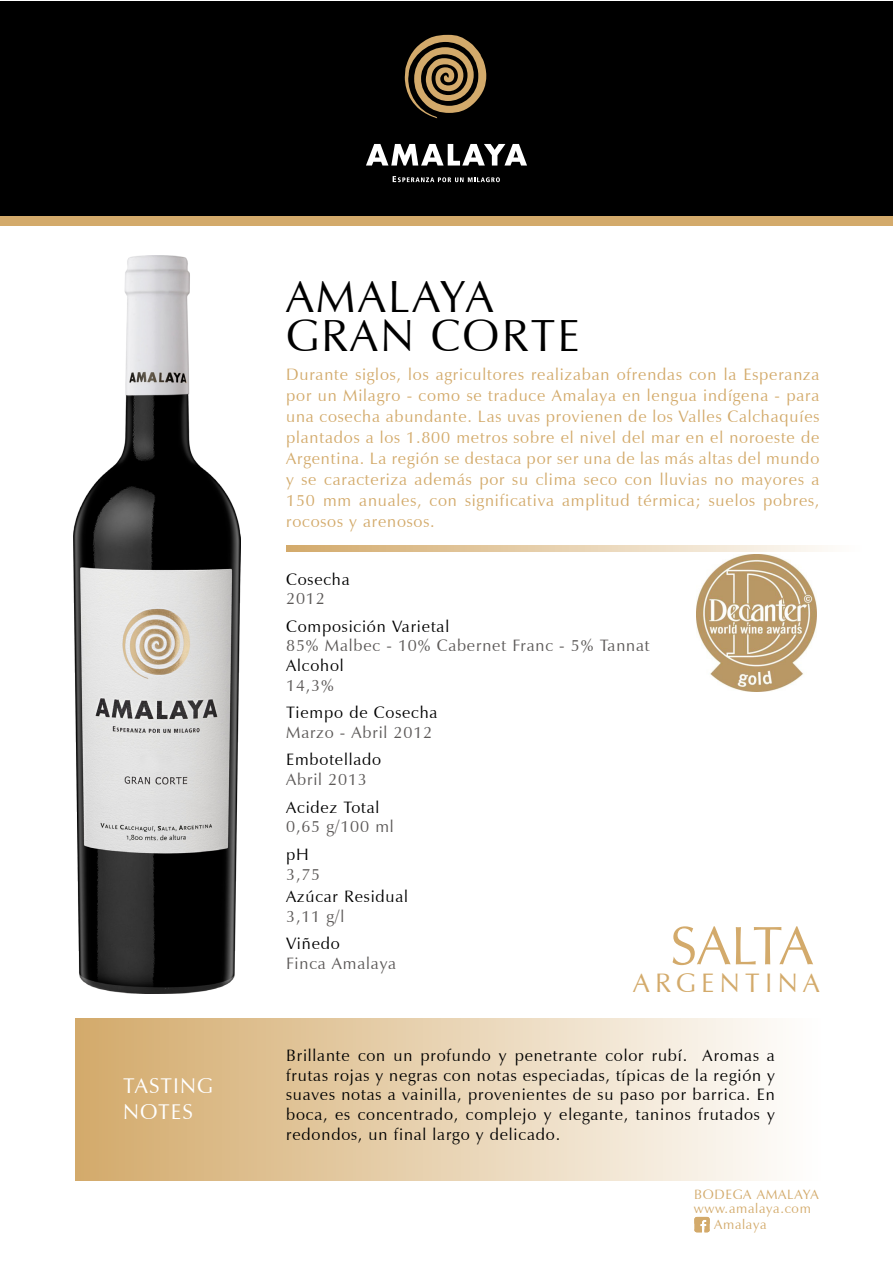
<style>
.page{position:relative;width:893px;height:1263px;background:#fff}
.page>*{position:absolute;margin:0;border:0;box-sizing:border-box;transform-origin:0 0}
.t1{font:54.75px "Zapf Humanist 601 BT";letter-spacing:-.025em;color:#d3aa6b}
.t2{font:45px/39.3px "Zapf Humanist 601 BT";letter-spacing:.05em;color:#000}
.t3{font:26.7px "Zapf Humanist 601 BT";letter-spacing:.2em;color:#d3aa6b}
.t4{font:21.3px/25.5px "Zapf Humanist 601 BT";letter-spacing:.05em;color:#fff}
.t5{font:16.5px/21px "Zapf Humanist 601 BT";letter-spacing:.05em;color:#d3aa6b;text-align:justify}
.t6{font:16.5px/19.8px "Zapf Humanist 601 BT";letter-spacing:.05em;color:#000;text-align:justify}
.t7{font:16.5px "Zapf Humanist 601 BT";letter-spacing:.05em;color:#5c5958}
.t8{font:13.5px "Zapf Humanist 601 BT";letter-spacing:.05em;color:#d3aa6b}
</style>
<div class="page">
<div style="left:75px;top:1018px;width:745px;height:162px;background:linear-gradient(to right,#d3aa6b,#fffefe)"></div>
<svg style="left:694px;top:1217px;width:16px;height:15px"></svg>
<img style="left:74px;top:255px;width:167px;height:738px">
<div style="left:0;top:1px;width:892px;height:218px;background:#000"></div>
<div style="left:0;top:216px;width:892px;height:9px;background:#d3aa6b"></div>
<svg style="left:366px;top:144px;width:161px;height:22px"></svg>
<svg style="left:405px;top:35px;width:81px;height:83px"></svg>
<svg style="left:393px;top:176px;width:107px;height:6px"></svg>
<svg style="left:286px;top:545px;width:538px;height:6px;background:#e7d1af"></svg>
<img style="left:697px;top:554px;width:119px;height:137px">
<p class="t4" style="left:123px;top:1073px;width:91px">TASTING<br>NOTES</p>
<h2 class="t2" style="left:286px;top:276px;width:295px">AMALAYA<br>GRAN CORTE</h2>
<p class="t5" style="left:286px;top:363px;width:535px">Durante siglos, los agricultores realizaban ofrendas con la Esperanza por un Milagro - como se traduce Amalaya en lengua indígena - para una cosecha abundante. Las uvas provienen de los Valles Calchaquíes plantados a los 1.800 metros sobre el nivel del mar en el noroeste de Argentina. La región se destaca por ser una de las más altas del mundo y se caracteriza además por su clima seco con lluvias no mayores a 150 mm anuales, con significativa amplitud térmica; suelos pobres, rocosos y arenosos.</p>
<p class="t6" style="left:286px;top:569px;width:65px">Cosecha</p>
<p class="t7" style="left:286px;top:588px;width:40px">2012</p>
<p class="t6" style="left:286px;top:616px;width:165px">Composición Varietal</p>
<p class="t7" style="left:286px;top:635px;width:365px">85% Malbec - 10% Cabernet Franc - 5% Tannat</p>
<p class="t6" style="left:286px;top:656px;width:59px">Alcohol</p>
<p class="t7" style="left:286px;top:675px;width:49px">14,3%</p>
<p class="t6" style="left:286px;top:703px;width:153px">Tiempo de Cosecha</p>
<p class="t7" style="left:286px;top:722px;width:148px">Marzo - Abril 2012</p>
<p class="t6" style="left:286px;top:750px;width:97px">Embotellado</p>
<p class="t7" style="left:286px;top:769px;width:82px">Abril 2013</p>
<p class="t6" style="left:286px;top:797px;width:95px">Acidez Total</p>
<p class="t7" style="left:286px;top:816px;width:109px">0,65 g/100 ml</p>
<p class="t6" style="left:286px;top:844px;width:24px">pH</p>
<p class="t7" style="left:286px;top:864px;width:36px">3,75</p>
<p class="t6" style="left:286px;top:886px;width:123px">Azúcar Residual</p>
<p class="t7" style="left:286px;top:906px;width:60px">3,11 g/l</p>
<p class="t6" style="left:286px;top:933px;width:55px">Viñedo</p>
<p class="t7" style="left:286px;top:953px;width:111px">Finca Amalaya</p>
<h1 class="t1" style="left:670px;top:912px;width:145px">SALTA</h1>
<h3 class="t3" style="left:633px;top:966px;width:188px">ARGENTINA</h3>
<p class="t6" style="left:286px;top:1045px;width:490px">Brillante con un profundo y penetrante color rubí. Aromas a frutas rojas y negras con notas especiadas, típicas de la región y suaves notas a vainilla, provenientes de su paso por barrica. En boca, es concentrado, complejo y elegante, taninos frutados y redondos, un final largo y delicado.</p>
<p class="t8" style="left:694px;top:1186px;width:126px">BODEGA AMALAYA</p>
<p class="t8" style="left:694px;top:1200px;width:118px">www.amalaya.com</p>
<p class="t8" style="left:714px;top:1216px;width:54px">Amalaya</p>
</div>
